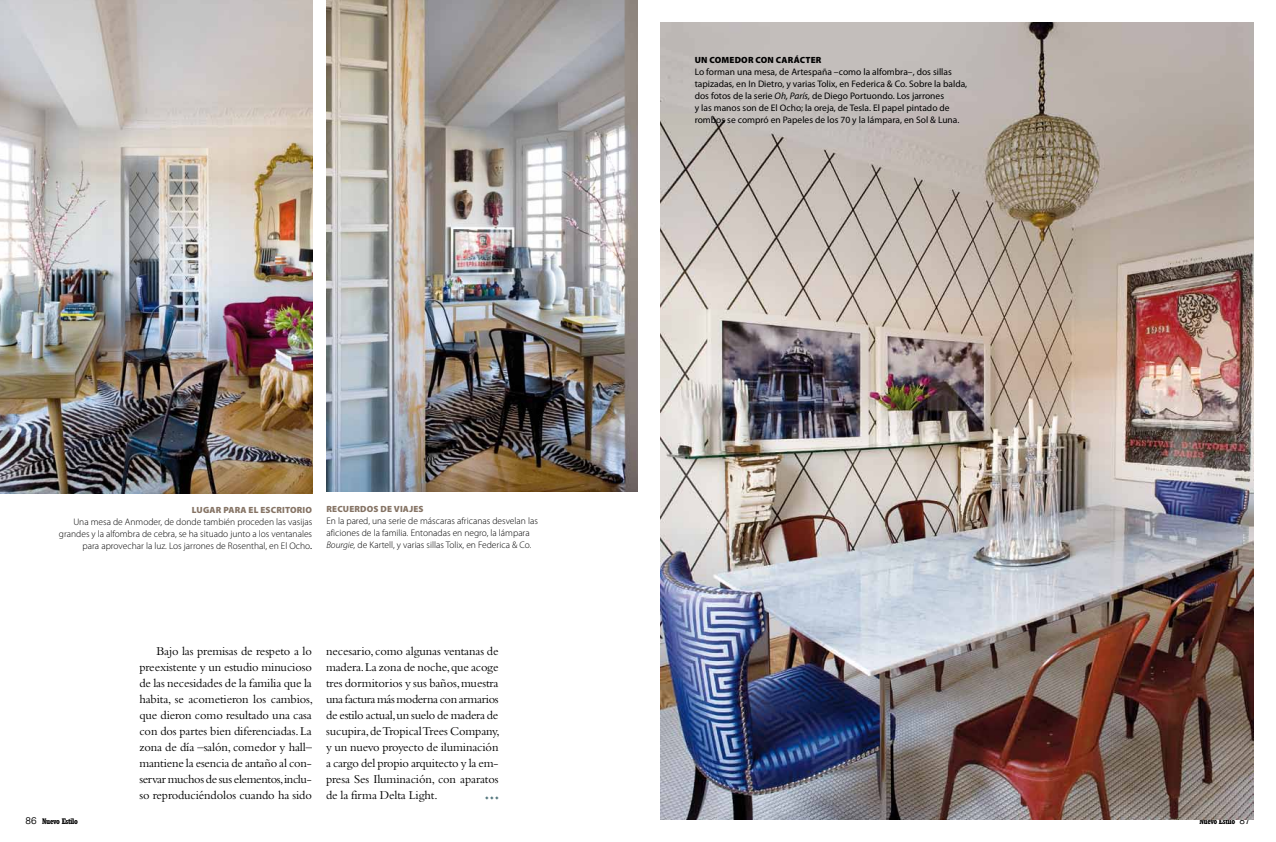
<style>
.page{position:relative;width:1276px;height:842px;background:#fff}
.page>*{position:absolute;margin:0;border:0;box-sizing:border-box;transform-origin:0 0}
.t1{font:24.2px "Centaur MT Std";color:#4d7178}
.t2{font:12.5px/16px "Bembo Std";letter-spacing:-.01em;color:#000;text-align:justify}
.t3{font:300 9.5px/12px "Myriad Pro";color:#000;text-align:right}
.t4{font:9.5px/12px "Myriad Pro";color:#000}
.t5{font:900 9px "Myriad Pro";letter-spacing:.02em;color:#857364}
.t6{font:900 9px "Myriad Pro";letter-spacing:.02em;color:#000}
.t7{font:700 condensed 8px "Rockwell Std";letter-spacing:-.045em;color:#000}
.s1{font-weight:400}
.s2{font-style:italic}
.s3{font-family:"Folio Std";font-weight:300;font-stretch:normal;font-size:10px}
</style>
<div class="page">
<img style="left:326px;top:1px;width:312px;height:490px">
<img style="left:0;top:1px;width:312px;height:492px">
<img style="left:661px;top:23px;width:592px;height:796px">
<p class="t5" style="left:192px;top:504px;width:122px">LUGAR PARA EL ESCRITORIO</p>
<p class="t3" style="left:59px;top:516px;width:255px">Una mesa de Anmoder, de donde también proceden las vasijas grandes y la alfombra de cebra, se ha situado junto a los ventanales para aprovechar la luz. Los jarrones de Rosenthal, en El Ocho<span class="s1">.</span></p>
<p class="t5" style="left:326px;top:504px;width:99px">RECUERDOS DE VIAJES</p>
<p class="t3" style="left:326px;top:515px;width:213px;text-align:left">En la pared, una serie de máscaras africanas desvelan las aficiones de la familia. Entonadas en negro, la lámpara<br><span class="s2">Bourgie,</span> de Kartell, y varias sillas Tolix, en Federica &amp; Co.</p>
<p class="t2" style="left:139px;top:643px;width:175px;text-indent:17px">Bajo las premisas de respeto a lo preexistente y un estudio minucioso de las necesidades de la familia que la habita, se acometieron los cambios, que dieron como resultado una casa con dos partes bien diferenciadas. La zona de día –salón, comedor y hall– mantiene la esencia de antaño al con&shy;servar muchos de sus elementos,inclu&shy;so reproduciéndolos cuando ha sido</p>
<p class="t2" style="left:326px;top:643px;width:175px">necesario, como algunas ventanas de madera. La zona de noche, que acoge tres dormitorios y sus baños, muestra una factura más moderna con armarios de estilo actual,un suelo de madera de sucupira, de Tropical Trees Company, y un nuevo proyecto de iluminación a cargo del propio arquitecto y la em&shy;presa Ses Iluminación, con aparatos de la firma Delta Light.</p>
<h1 class="t1" style="left:484px;top:778px;width:16px">...</h1>
<p class="t6" style="left:695px;top:55px;width:128px">UN COMEDOR CON CARÁCTER</p>
<p class="t4" style="left:694px;top:66px;width:274px">Lo forman una mesa, de Artespaña –como la alfombra–, dos sillas tapizadas, en In Dietro, y varias Tolix, en Federica &amp; Co. Sobre la balda, dos fotos de la serie <span class="s2">Oh, París,</span> de Diego Portuondo. Los jarrones<br>y las manos son de El Ocho; la oreja, de Tesla. El papel pintado de rombos se compró en Papeles de los 70 y la lámpara, en Sol &amp; Luna.</p>
<p class="t7" style="left:26px;top:816px;width:54px"><span class="s3">86</span> Nuevo Estilo</p>
<p class="t7" style="left:1199px;top:816px;width:52px">Nuevo Estilo <span class="s3">87</span></p>
</div>
